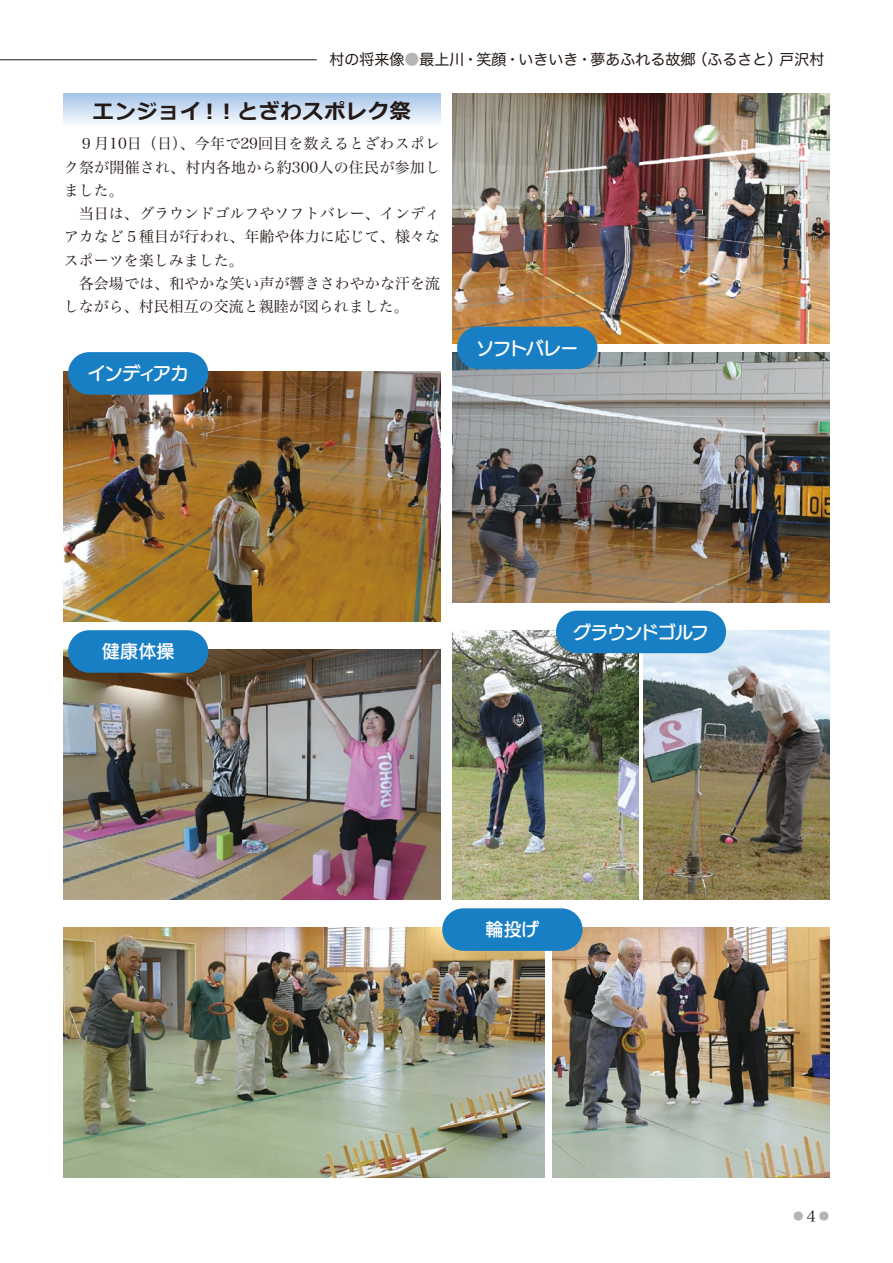
<style>
.page{position:relative;width:893px;height:1263px;background:#fff}
.page>*{position:absolute;margin:0;border:0;box-sizing:border-box;transform-origin:0 0}
.t1{font:700 21px "Meiryo";letter-spacing:.04em;color:#231916}
.t2{font:18px "UD Marugo Large Pr 6 N DB";letter-spacing:-.05em;color:#fff}
.t3{font:15px/23.2px "Hira Min Pro W3";letter-spacing:.005em;color:#231916}
.t4{font:15px "Hira Maru Pro W4";color:#231916}
.t5{font:10.5px "Hira Min Pro W3";color:#b5b5b6}
.s1{color:#b5b5b6}
</style>
<div class="page">
<hr style="left:0;top:60px;width:317px;height:1px;background:#231916">
<div style="left:64px;top:94px;width:376px;height:34px;background:linear-gradient(to bottom,#a6c5e8,#fdfeff)"></div>
<img style="left:453px;top:94px;width:376px;height:250px">
<img style="left:64px;top:372px;width:376px;height:250px">
<img style="left:453px;top:352px;width:376px;height:250px">
<img style="left:453px;top:630px;width:186px;height:270px">
<img style="left:643px;top:630px;width:186px;height:270px">
<img style="left:64px;top:650px;width:376px;height:250px">
<img style="left:553px;top:928px;width:276px;height:250px">
<img style="left:64px;top:928px;width:480px;height:250px">
<div style="left:457px;top:327px;width:140px;height:42px;background:#197fc4;border-radius:21px"></div>
<div style="left:556px;top:611px;width:170px;height:42px;background:#197fc4;border-radius:21px"></div>
<div style="left:442px;top:908px;width:141px;height:43px;background:#197fc4;border-radius:21px"></div>
<div style="left:68px;top:352px;width:140px;height:43px;background:#197fc4;border-radius:21px"></div>
<div style="left:68px;top:630px;width:140px;height:43px;background:#197fc4;border-radius:21px"></div>
<p class="t4" style="left:693px;top:47px;width:91px">（ふるさと）</p>
<p class="t4" style="left:330px;top:47px;width:367px">村の将来像<span class="s1">●</span>最上川・笑顔・いきいき・夢あふれる故郷</p>
<p class="t4" style="left:780px;top:47px;width:46px">戸沢村</p>
<h1 class="t1" style="left:93px;top:96px;width:319px">エンジョイ！！とざわスポレク祭</h1>
<p class="t3" style="left:64px;top:131px;width:378px">　９月10日（日）、今年で29回目を数えるとざわスポレク祭が開催され、村内各地から約300人の住民が参加しました。<br>　当日は、グラウンドゴルフやソフトバレー、インディアカなど５種目が行われ、年齢や体力に応じて、様々なスポーツを楽しみました。<br>　各会場では、和やかな笑い声が響きさわやかな汗を流しながら、村民相互の交流と親睦が図られました。</p>
<p class="t2" style="left:88px;top:363px;width:102px">インディアカ</p>
<p class="t2" style="left:476px;top:338px;width:104px">ソフトバレー</p>
<p class="t2" style="left:102px;top:642px;width:74px">健康体操</p>
<p class="t2" style="left:573px;top:622px;width:137px">グラウンドゴルフ</p>
<p class="t2" style="left:485px;top:920px;width:55px">輪投げ</p>
<p class="t3" style="left:807px;top:1203px;width:10px">4</p>
<p class="t5" style="left:793px;top:1207px;width:12px">●</p>
<p class="t5" style="left:819px;top:1207px;width:12px">●</p>
</div>
